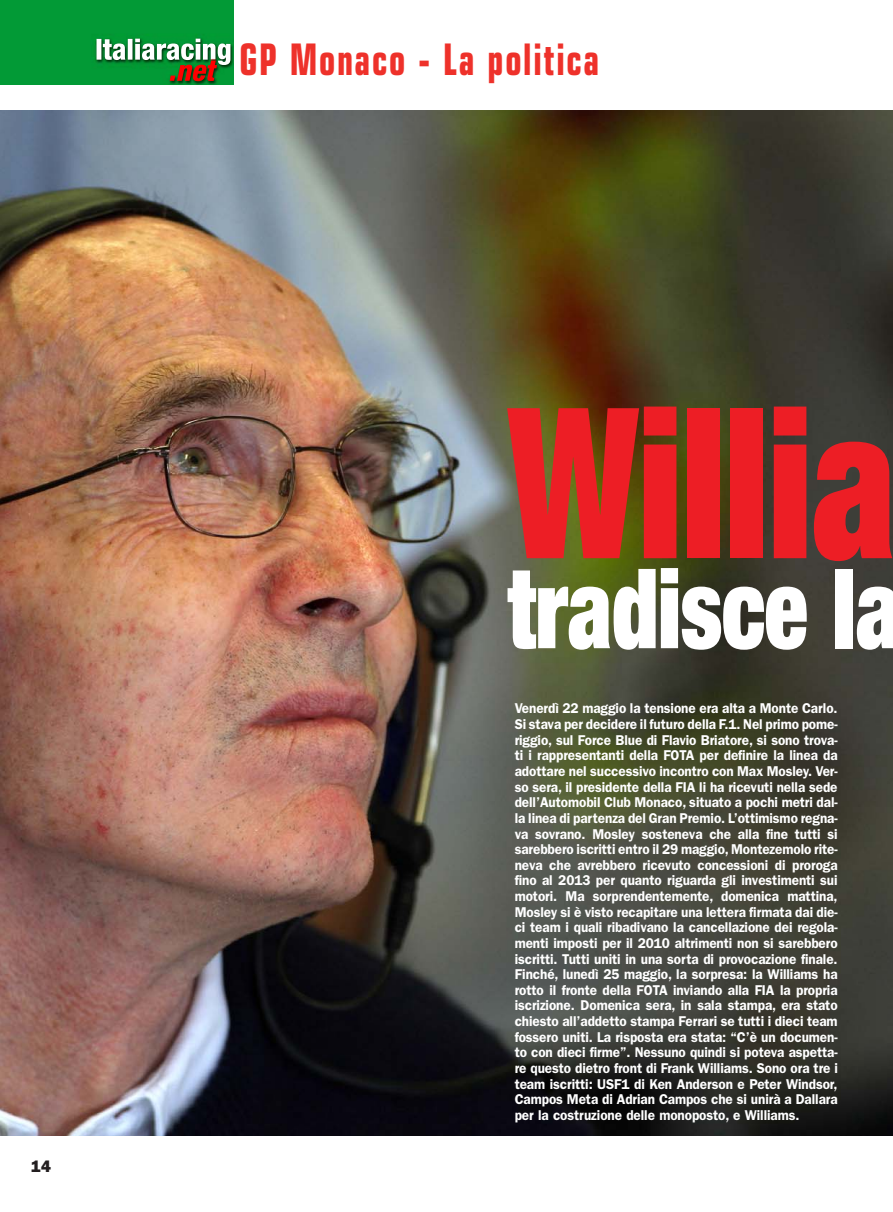
<style>
.page{position:relative;width:893px;height:1212px;background:#fff}
.page>*{position:absolute;margin:0;border:0;box-sizing:border-box;transform-origin:0 0}
.t1{font:900 condensed 210px "Helvetica Neue LT Std";color:#ed1e25;scale:.8 1}
.t2{font:900 condensed 111px "Helvetica Neue LT Std";color:#fff;scale:.8 1}
.t3{font:700 condensed 43.5px "Eurostile LT Std";letter-spacing:.05em;color:#ee312a;scale:.8 1}
.t4{font:16.5px "ITC Franklin Gothic Std Hvy";color:#231f20}
.t5{font:600 14.25px/15.6px "ITC Franklin Gothic Std";letter-spacing:-.005em;color:#fff;text-align:justify;scale:.95 1}
</style>
<div class="page">
<div style="left:0;top:0;width:234px;height:85px;background:#029a36"></div>
<img style="left:97px;top:39px;width:133px;height:42px">
<img style="left:0;top:111px;width:893px;height:1024px">
<p class="t4" style="left:31px;top:1160px;width:21px">14</p>
<h3 class="t3" style="left:239px;top:44px;width:451px">GP Monaco - La politica</h3>
<h1 class="t1" style="left:508px;top:408px;width:486px">Willia</h1>
<h2 class="t2" style="left:508px;top:569px;width:492px">tradisce la</h2>
<p class="t5" style="left:515px;top:702px;width:342px">Venerdì 22 maggio la tensione era alta a Monte Carlo.<br>Si stava per decidere il futuro della F.1. Nel primo pome&shy;riggio, sul Force Blue di Flavio Briatore, si sono trova&shy;ti i rappresentanti della FOTA per definire la linea da adottare nel successivo incontro con Max Mosley. Ver&shy;so sera, il presidente della FIA li ha ricevuti nella sede dell’Automobil Club Monaco, situato a pochi metri dal&shy;la linea di partenza del Gran Premio. L’ottimismo regna&shy;va sovrano. Mosley sosteneva che alla fine tutti si sarebbero iscritti entro il 29 maggio, Montezemolo rite&shy;neva che avrebbero ricevuto concessioni di proroga fino al 2013 per quanto riguarda gli investimenti sui motori. Ma sorprendentemente, domenica mattina, Mosley si è visto recapitare una lettera firmata dai die&shy;ci team i quali ribadivano la cancellazione dei regola&shy;menti imposti per il 2010 altrimenti non si sarebbero iscritti. Tutti uniti in una sorta di provocazione finale.<br>Finché, lunedì 25 maggio, la sorpresa: la Williams ha rotto il fronte della FOTA inviando alla FIA la propria iscrizione. Domenica sera, in sala stampa, era stato chiesto all’addetto stampa Ferrari se tutti i dieci team fossero uniti. La risposta era stata: “C’è un documen&shy;to con dieci firme”. Nessuno quindi si poteva aspetta&shy;re questo dietro front di Frank Williams. Sono ora tre i team iscritti: USF1 di Ken Anderson e Peter Windsor, Campos Meta di Adrian Campos che si unirà a Dallara per la costruzione delle monoposto, e Williams.</p>
</div>
